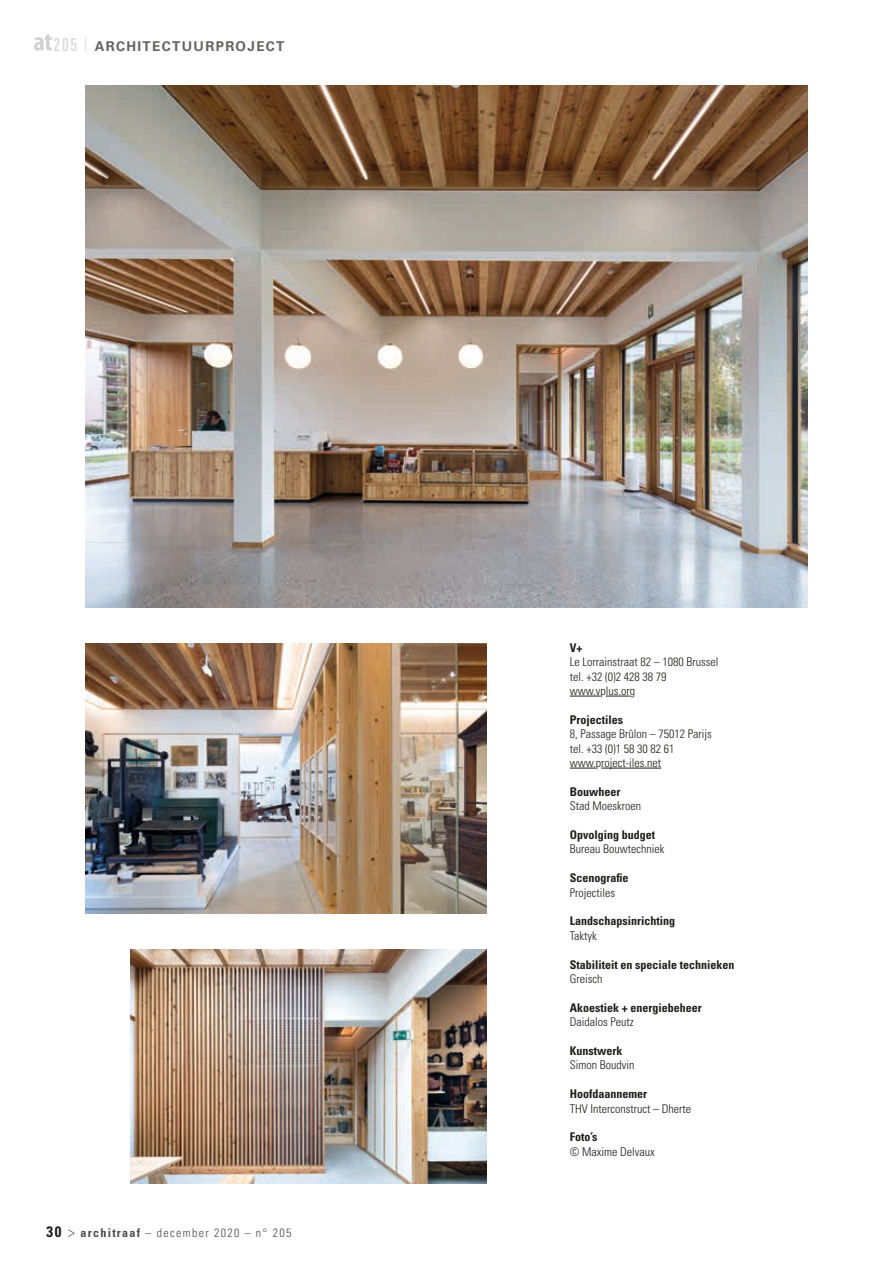
<style>
.page{position:relative;width:893px;height:1263px;background:#fff}
.page>*{position:absolute;margin:0;border:0;box-sizing:border-box;transform-origin:0 0}
.t1{font:700 13.5px "Univers LT Std";letter-spacing:.1em;color:#646463}
.t2{font:300 condensed 12px/14.4px "Univers LT Std";color:#1d1d1b}
.t3{font:700 condensed 12px "Univers LT Std";color:#1d1d1b}
.t4{font:300 condensed 12px "Univers LT Std";letter-spacing:.11em;color:#4b4b4a}
.s1{font-weight:400;font-stretch:ultra-condensed;font-size:18px;color:#dadada}
.s2{font-weight:700;font-size:15px;color:#1d1d1b}
.s3{font-size:15px}
.s4{font-weight:700}
</style>
<div class="page">
<svg style="left:34px;top:34px;width:18px;height:17px"></svg>
<hr style="left:570px;top:696px;width:31px;height:1px;background:#1d1d1b">
<svg style="left:606px;top:696px;width:24px;height:1px"></svg>
<svg style="left:570px;top:768px;width:26px;height:1px"></svg>
<hr style="left:601px;top:768px;width:60px;height:1px;background:#1d1d1b">
<img style="left:85px;top:85px;width:723px;height:522px">
<img style="left:85px;top:643px;width:402px;height:270px">
<img style="left:131px;top:949px;width:356px;height:234px">
<p class="t1" style="left:54px;top:38px;width:232px"><span class="s1">205</span> <sup>|</sup> ARCHITECTUURPROJECT</p>
<p class="t4" style="left:47px;top:1226px;width:246px"><span class="s2">30</span> <span class="s3">&gt;</span> <span class="s4">architraaf</span> – december 2020 – n° 205</p>
<p class="t3" style="left:570px;top:640px;width:14px">V+</p>
<p class="t2" style="left:570px;top:655px;width:150px">Le Lorrainstraat 82 – 1080 Brussel tel. +32 (0)2 428 38 79 www.vplus.org</p>
<p class="t3" style="left:570px;top:712px;width:55px">Projectiles</p>
<p class="t2" style="left:570px;top:727px;width:143px">8, Passage Brûlon – 75012 Parijs tel. +33 (0)1 58 30 82 61 www.project-iles.net</p>
<p class="t3" style="left:570px;top:784px;width:52px">Bouwheer</p>
<p class="t2" style="left:570px;top:799px;width:73px">Stad Moeskroen</p>
<p class="t3" style="left:570px;top:827px;width:87px">Opvolging budget</p>
<p class="t2" style="left:570px;top:842px;width:96px">Bureau Bouwtechniek</p>
<p class="t3" style="left:570px;top:870px;width:60px">Scenografie</p>
<p class="t2" style="left:570px;top:885px;width:47px">Projectiles</p>
<p class="t3" style="left:570px;top:914px;width:107px">Landschapsinrichting</p>
<p class="t2" style="left:570px;top:928px;width:29px">Taktyk</p>
<p class="t3" style="left:570px;top:957px;width:166px">Stabiliteit en speciale technieken</p>
<p class="t2" style="left:570px;top:972px;width:34px">Greisch</p>
<p class="t3" style="left:570px;top:1000px;width:133px">Akoestiek + energiebeheer</p>
<p class="t2" style="left:570px;top:1015px;width:65px">Daidalos Peutz</p>
<p class="t3" style="left:570px;top:1043px;width:54px">Kunstwerk</p>
<p class="t2" style="left:570px;top:1058px;width:66px">Simon Boudvin</p>
<p class="t3" style="left:570px;top:1086px;width:79px">Hoofdaannemer</p>
<p class="t2" style="left:570px;top:1101px;width:123px">THV Interconstruct – Dherte</p>
<p class="t3" style="left:570px;top:1130px;width:29px">Foto’s</p>
<p class="t2" style="left:570px;top:1144px;width:86px">© Maxime Delvaux</p>
</div>
